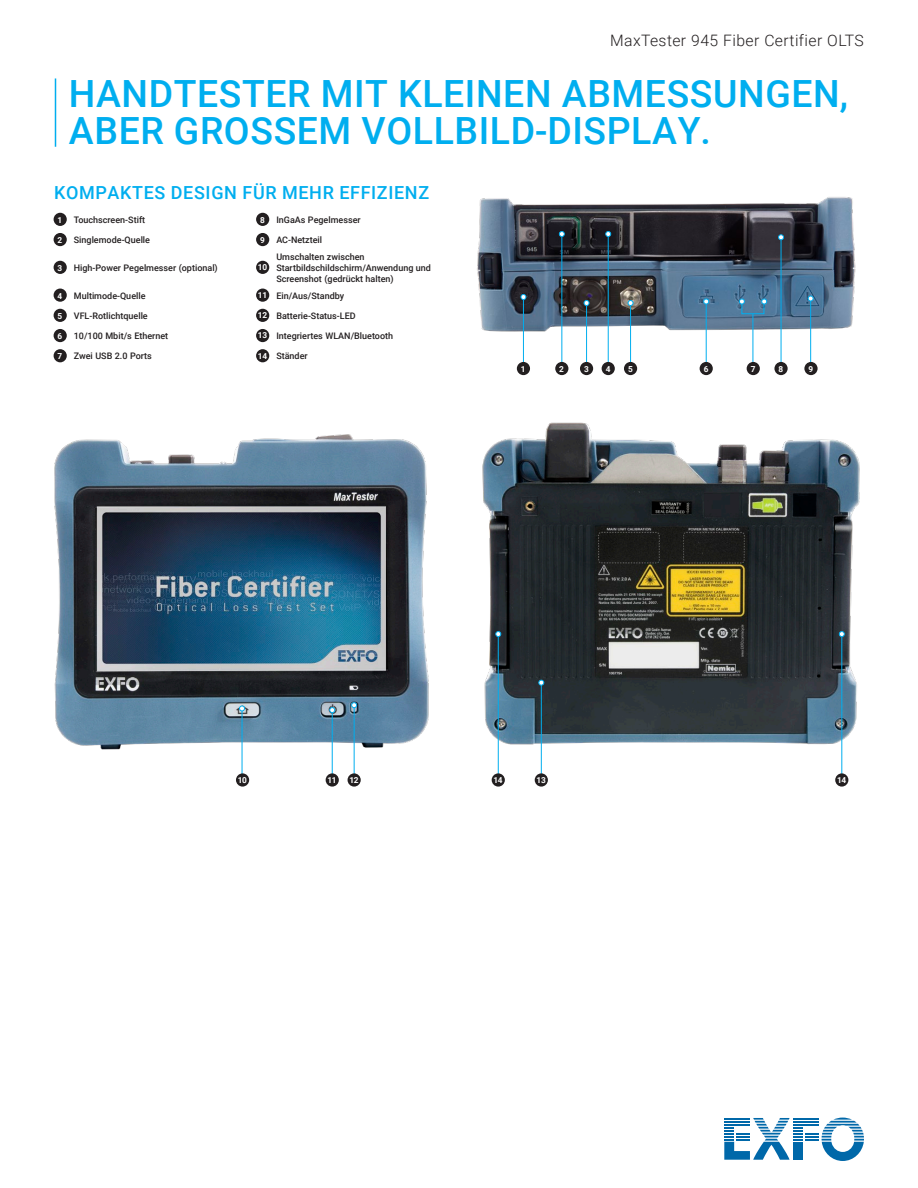
<style>
.page{position:relative;width:918px;height:1188px;background:#fff}
.page>*{position:absolute;margin:0;border:0;box-sizing:border-box;transform-origin:0 0}
.t1{font:500 37.5px/37.5px "Roboto";letter-spacing:.015em;color:#00aeef}
.t2{font:500 18px "Roboto";letter-spacing:.035em;color:#00aeef}
.t3{font:300 15.75px "Roboto";letter-spacing:.025em;color:#231f20}
.t4{font:500 9px/10.8px "Roboto";color:#231f20}
.t5{font:700 8.25px "Roboto";letter-spacing:-.03em;color:#fff}
.s1{font-weight:700;font-size:8.25px;color:#fff}
</style>
<div class="page">
<svg style="left:724px;top:1118px;width:140px;height:43px"></svg>
<hr style="left:724px;top:1124px;width:26px;height:2px;background:#0068a9">
<hr style="left:55px;top:78px;width:1px;height:69px;background:#00aeef">
<img style="left:482px;top:422px;width:378px;height:336px">
<img style="left:54px;top:434px;width:375px;height:330px">
<hr style="left:332px;top:712px;width:1px;height:68px;background:#00aeef">
<svg style="left:329px;top:707px;width:6px;height:6px"></svg>
<hr style="left:354px;top:707px;width:1px;height:68px;background:#00aeef">
<svg style="left:351px;top:702px;width:6px;height:6px"></svg>
<hr style="left:541px;top:685px;width:1px;height:90px;background:#00aeef">
<svg style="left:539px;top:680px;width:5px;height:5px"></svg>
<hr style="left:242px;top:710px;width:1px;height:68px;background:#00aeef">
<svg style="left:239px;top:706px;width:6px;height:5px"></svg>
<img style="left:477px;top:197px;width:379px;height:141px">
<hr style="left:706px;top:302px;width:1px;height:65px;background:#00aeef">
<svg style="left:703px;top:299px;width:6px;height:5px"></svg>
<hr style="left:630px;top:303px;width:1px;height:64px;background:#00aeef">
<svg style="left:628px;top:300px;width:5px;height:6px"></svg>
<hr style="left:586px;top:303px;width:1px;height:64px;background:#00aeef">
<svg style="left:584px;top:300px;width:5px;height:6px"></svg>
<hr style="left:562px;top:234px;width:1px;height:133px;background:#00aeef">
<svg style="left:559px;top:231px;width:6px;height:6px"></svg>
<hr style="left:608px;top:234px;width:1px;height:133px;background:#00aeef">
<svg style="left:605px;top:231px;width:6px;height:6px"></svg>
<hr style="left:523px;top:299px;width:1px;height:68px;background:#00aeef">
<svg style="left:521px;top:294px;width:5px;height:6px"></svg>
<hr style="left:753px;top:314px;width:1px;height:53px;background:#00aeef">
<hr style="left:810px;top:300px;width:1px;height:67px;background:#00aeef">
<hr style="left:781px;top:237px;width:1px;height:131px;background:#00aeef">
<svg style="left:808px;top:296px;width:5px;height:5px"></svg>
<svg style="left:778px;top:234px;width:6px;height:6px"></svg>
<div style="left:742px;top:301px;width:22px;height:13px;border:1px solid #00aeef"></div>
<svg style="left:739px;top:299px;width:6px;height:5px"></svg>
<svg style="left:761px;top:299px;width:6px;height:5px"></svg>
<hr style="left:498px;top:635px;width:1px;height:140px;background:#00aeef">
<svg style="left:495px;top:631px;width:6px;height:6px"></svg>
<hr style="left:841px;top:635px;width:1px;height:140px;background:#00aeef">
<svg style="left:839px;top:631px;width:6px;height:6px"></svg>
<div style="left:54px;top:213px;width:13px;height:13px;background:#231f20;border-radius:50%"></div>
<div style="left:256px;top:213px;width:13px;height:13px;background:#231f20;border-radius:50%"></div>
<div style="left:54px;top:233px;width:13px;height:13px;background:#231f20;border-radius:50%"></div>
<div style="left:256px;top:233px;width:13px;height:13px;background:#231f20;border-radius:50%"></div>
<div style="left:54px;top:261px;width:13px;height:13px;background:#231f20;border-radius:50%"></div>
<div style="left:256px;top:261px;width:13px;height:13px;background:#231f20;border-radius:50%"></div>
<div style="left:54px;top:289px;width:13px;height:13px;background:#231f20;border-radius:50%"></div>
<div style="left:256px;top:289px;width:13px;height:13px;background:#231f20;border-radius:50%"></div>
<div style="left:54px;top:309px;width:13px;height:13px;background:#231f20;border-radius:50%"></div>
<div style="left:256px;top:309px;width:13px;height:13px;background:#231f20;border-radius:50%"></div>
<div style="left:54px;top:329px;width:13px;height:13px;background:#231f20;border-radius:50%"></div>
<div style="left:256px;top:329px;width:13px;height:13px;background:#231f20;border-radius:50%"></div>
<div style="left:54px;top:349px;width:13px;height:13px;background:#231f20;border-radius:50%"></div>
<div style="left:256px;top:349px;width:13px;height:13px;background:#231f20;border-radius:50%"></div>
<div style="left:517px;top:362px;width:13px;height:13px;background:#231f20;border-radius:50%"></div>
<div style="left:555px;top:362px;width:13px;height:13px;background:#231f20;border-radius:50%"></div>
<div style="left:580px;top:362px;width:13px;height:13px;background:#231f20;border-radius:50%"></div>
<div style="left:602px;top:362px;width:13px;height:13px;background:#231f20;border-radius:50%"></div>
<div style="left:624px;top:362px;width:13px;height:13px;background:#231f20;border-radius:50%"></div>
<div style="left:700px;top:362px;width:13px;height:13px;background:#231f20;border-radius:50%"></div>
<div style="left:747px;top:362px;width:13px;height:13px;background:#231f20;border-radius:50%"></div>
<div style="left:774px;top:362px;width:14px;height:13px;background:#231f20;border-radius:50%"></div>
<div style="left:804px;top:362px;width:14px;height:13px;background:#231f20;border-radius:50%"></div>
<div style="left:236px;top:773px;width:13px;height:14px;background:#231f20;border-radius:50%"></div>
<div style="left:326px;top:773px;width:13px;height:14px;background:#231f20;border-radius:50%"></div>
<div style="left:348px;top:773px;width:13px;height:14px;background:#231f20;border-radius:50%"></div>
<div style="left:535px;top:773px;width:13px;height:14px;background:#231f20;border-radius:50%"></div>
<div style="left:835px;top:773px;width:13px;height:14px;background:#231f20;border-radius:50%"></div>
<div style="left:492px;top:773px;width:13px;height:14px;background:#231f20;border-radius:50%"></div>
<h3 class="t3" style="left:610px;top:30px;width:255px">MaxTester 945 Fiber Certifier OLTS</h3>
<h1 class="t1" style="left:69px;top:73px;width:781px">HANDTESTER MIT KLEINEN ABMESSUNGEN,<br>ABER GROSSEM VOLLBILD-DISPLAY.</h1>
<h2 class="t2" style="left:54px;top:180px;width:377px">KOMPAKTES DESIGN FÜR MEHR EFFIZIENZ</h2>
<p class="t5" style="left:58px;top:214px;width:6px">1</p>
<p class="t4" style="left:74px;top:214px;width:73px">Touchscreen-Stift</p>
<p class="t5" style="left:260px;top:214px;width:6px">8</p>
<p class="t4" style="left:276px;top:214px;width:86px">InGaAs Pegelmesser</p>
<p class="t5" style="left:58px;top:234px;width:6px">2</p>
<p class="t4" style="left:74px;top:234px;width:78px">Singlemode-Quelle</p>
<p class="t5" style="left:260px;top:234px;width:6px">9</p>
<p class="t4" style="left:276px;top:234px;width:47px">AC-Netzteil</p>
<p class="t5" style="left:58px;top:262px;width:6px">3</p>
<p class="t4" style="left:74px;top:262px;width:145px">High-Power Pegelmesser (optional)</p>
<p class="t5" style="left:258px;top:262px;width:11px">10</p>
<p class="t4" style="left:276px;top:251px;width:156px">Umschalten zwischen<br>Startbildschildschirm/Anwendung und<br>Screenshot (gedrückt halten)</p>
<p class="t5" style="left:58px;top:290px;width:6px">4</p>
<p class="t4" style="left:74px;top:290px;width:73px">Multimode-Quelle</p>
<p class="t4" style="left:258px;top:290px;width:88px"><span class="s1">11</span> Ein/Aus/Standby</p>
<p class="t5" style="left:58px;top:310px;width:6px">5</p>
<p class="t4" style="left:74px;top:310px;width:75px">VFL-Rotlichtquelle</p>
<p class="t4" style="left:258px;top:310px;width:99px"><span class="s1">12</span> Batterie-Status-LED</p>
<p class="t5" style="left:58px;top:330px;width:6px">6</p>
<p class="t4" style="left:74px;top:330px;width:96px">10/100 Mbit/s Ethernet</p>
<p class="t4" style="left:258px;top:330px;width:137px"><span class="s1">13</span> Integriertes WLAN/Bluetooth</p>
<p class="t5" style="left:58px;top:351px;width:6px">7</p>
<p class="t4" style="left:74px;top:350px;width:80px">Zwei USB 2.0 Ports</p>
<p class="t4" style="left:258px;top:350px;width:51px"><span class="s1">14</span> Ständer</p>
<p class="t5" style="left:521px;top:363px;width:6px">1</p>
<p class="t5" style="left:559px;top:363px;width:6px">2</p>
<p class="t5" style="left:584px;top:363px;width:6px">3</p>
<p class="t5" style="left:606px;top:363px;width:6px">4</p>
<p class="t5" style="left:628px;top:363px;width:6px">5</p>
<p class="t5" style="left:704px;top:363px;width:6px">6</p>
<p class="t5" style="left:751px;top:363px;width:6px">7</p>
<p class="t5" style="left:779px;top:363px;width:6px">8</p>
<p class="t5" style="left:808px;top:363px;width:6px">9</p>
<p class="t5" style="left:238px;top:774px;width:11px">10</p>
<p class="t5" style="left:327px;top:774px;width:11px">11</p>
<p class="t5" style="left:349px;top:774px;width:11px">12</p>
<p class="t5" style="left:494px;top:774px;width:11px">14</p>
<p class="t5" style="left:537px;top:774px;width:11px">13</p>
<p class="t5" style="left:837px;top:774px;width:11px">14</p>
</div>
